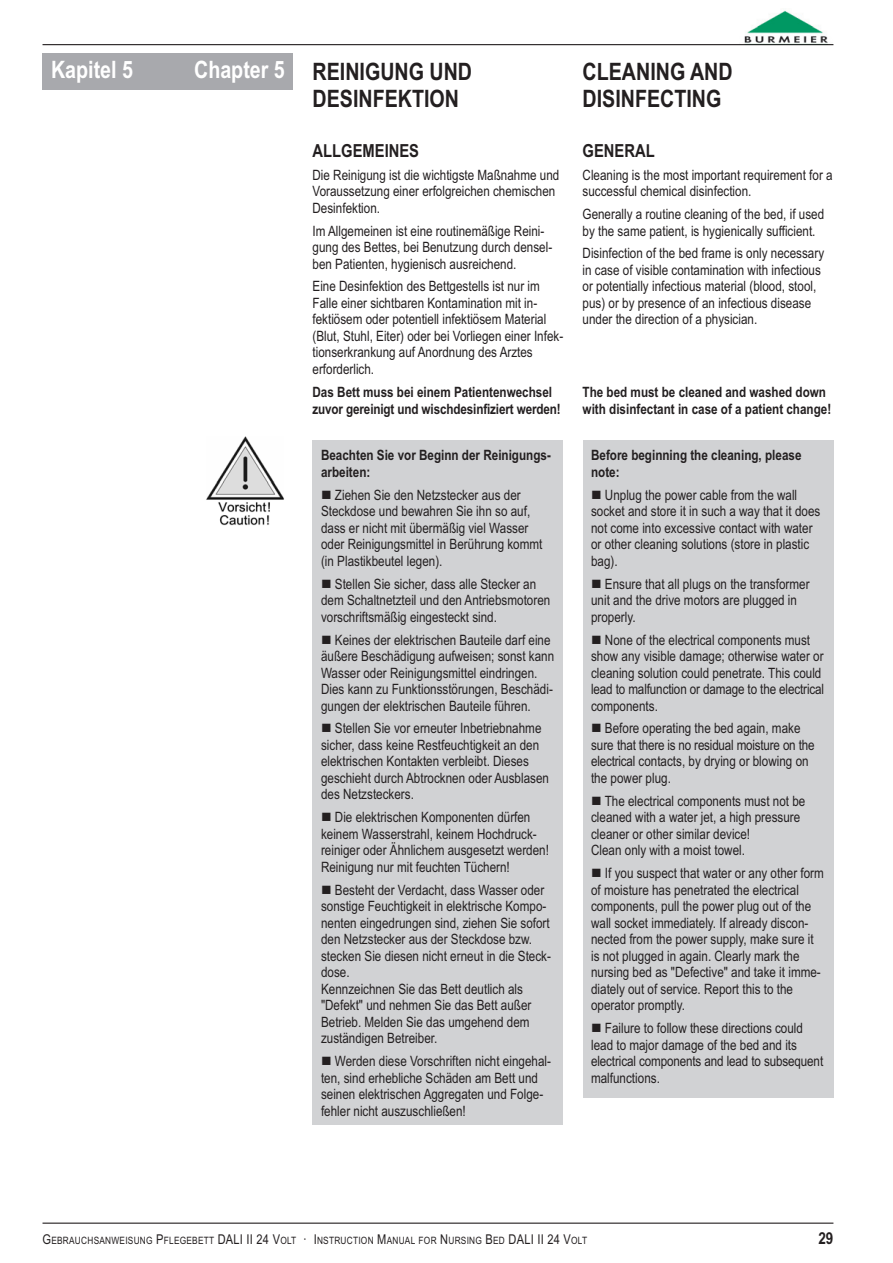
<style>
.page{position:relative;width:893px;height:1263px;background:#fff}
.page>*{position:absolute;margin:0;border:0;box-sizing:border-box;transform-origin:0 0}
.t1{font:700 24px/27px "Arial Narrow";color:#231f20}
.t2{font:700 24px "Arial Narrow";color:#fff}
.t3{font:700 18px "Arial Narrow";color:#231f20}
.t4{font:700 16.5px "Arial Narrow";color:#231f20}
.t5{font:14.25px/16.5px "Arial Narrow";color:#231f20}
.t6{font:700 14.25px/16.5px "Arial Narrow";color:#231f20}
.t7{font:10.2px "Arial Narrow";letter-spacing:.025em;color:#231f20}
.s1{color:#fff}
.s2{font-size:13.5px}
</style>
<div class="page">
<img style="left:744px;top:10px;width:84px;height:34px">
<hr style="left:43px;top:1222px;width:790px;height:2px;background:#231f20">
<hr style="left:43px;top:44px;width:790px;height:1px;background:#231f20">
<div style="left:43px;top:54px;width:250px;height:36px;background:#a8a9ad"></div>
<div style="left:313px;top:441px;width:250px;height:684px;background:#d1d2d4"></div>
<div style="left:583px;top:441px;width:250px;height:657px;background:#d1d2d4"></div>
<img style="left:206px;top:436px;width:78px;height:90px">
<h1 class="t2" style="left:51px;top:61px;width:84px">Kapitel 5</h1>
<h1 class="t1" style="left:313px;top:61px;width:161px;text-indent:-118px"><span class="s1">Chapter 5</span> REINIGUNG UND<br>DESINFEKTION</h1>
<p class="t3" style="left:313px;top:144px;width:108px">ALLGEMEINES</p>
<p class="t5" style="left:313px;top:168px;width:248px">Die Reinigung ist die wichtigste Maßnahme und<br>Voraussetzung einer erfolgreichen chemischen<br>Desinfektion.</p>
<p class="t5" style="left:313px;top:224px;width:241px">Im Allgemeinen ist eine routinemäßige Reini&shy;gung des Bettes, bei Benutzung durch densel&shy;ben Patienten, hygienisch ausreichend.</p>
<p class="t5" style="left:313px;top:280px;width:252px">Eine Desinfektion des Bettgestells ist nur im Falle einer sichtbaren Kontamination mit in&shy;fektiösem oder potentiell infektiösem Material (Blut, Stuhl, Eiter) oder bei Vorliegen einer Infek&shy;tionserkrankung auf Anordnung des Arztes erforderlich.</p>
<p class="t6" style="left:313px;top:385px;width:250px">Das Bett muss bei einem Patientenwechsel zuvor gereinigt und wischdesinfiziert werden!</p>
<p class="t6" style="left:321px;top:449px;width:231px">Beachten Sie vor Beginn der Reinigungs - arbeiten:</p>
<p class="t5" style="left:321px;top:488px;width:223px;text-indent:14px">Ziehen Sie den Netzstecker aus der Steckdose und bewahren Sie ihn so auf, dass er nicht mit übermäßig viel Wasser oder Reinigungsmittel in Berührung kommt (in Plastik beutel legen).</p>
<p class="t5" style="left:321px;top:577px;width:231px;text-indent:14px">Stellen Sie sicher, dass alle Stecker an dem Schaltnetzteil und den Antriebsmotoren vorschriftsmäßig eingesteckt sind.</p>
<p class="t5" style="left:321px;top:633px;width:235px;text-indent:14px">Keines der elektrischen Bauteile darf eine äußere Beschädigung aufweisen; sonst kann Wasser oder Reinigungsmittel eindringen.<br>Dies kann zu Funktionsstörungen, Beschädi&shy;gungen der elektrischen Bauteile führen.</p>
<p class="t5" style="left:321px;top:722px;width:230px;text-indent:14px">Stellen Sie vor erneuter Inbetriebnahme sicher, dass keine Restfeuchtigkeit an den elektrischen Kontakten verbleibt. Dieses geschieht durch Abtrocknen oder Ausblasen des Netzsteckers.</p>
<p class="t5" style="left:321px;top:810px;width:229px;text-indent:14px">Die elektrischen Komponenten dürfen keinem Wasserstrahl, keinem Hochdruck - reiniger oder Ähnlichem ausgesetzt werden!<br>Reinigung nur mit feuchten Tüchern!</p>
<p class="t5" style="left:321px;top:883px;width:231px;text-indent:14px">Besteht der Verdacht, dass Wasser oder sonstige Feuchtigkeit in elektrische Kompo&shy;nenten eingedrungen sind, ziehen Sie sofort den Netzstecker aus der Steckdose bzw. stecken Sie diesen nicht erneut in die Steck&shy;dose.<br>Kennzeichnen Sie das Bett deutlich als "Defekt" und nehmen Sie das Bett außer Betrieb. Melden Sie das umgehend dem zuständigen Betreiber.</p>
<p class="t5" style="left:321px;top:1054px;width:231px;text-indent:14px">Werden diese Vorschriften nicht eingehal&shy;ten, sind erhebliche Schäden am Bett und seinen elektrischen Aggregaten und Folge&shy;fehler nicht auszuschließen!</p>
<h1 class="t1" style="left:583px;top:61px;width:152px">CLEANING AND<br>DISINFECTING</h1>
<p class="t3" style="left:583px;top:144px;width:74px">GENERAL</p>
<p class="t5" style="left:583px;top:168px;width:252px">Cleaning is the most important requirement for a successful chemical disinfection.</p>
<p class="t5" style="left:583px;top:207px;width:243px">Generally a routine cleaning of the bed, if used by the same patient, is hygienically sufficient.</p>
<p class="t5" style="left:583px;top:247px;width:243px">Disinfection of the bed frame is only necessary in case of visible contamination with infectious or potentially infectious material (blood, stool, pus) or by presence of an infectious disease under the direction of a physician.</p>
<p class="t6" style="left:583px;top:385px;width:250px">The bed must be cleaned and washed down with disinfectant in case of a patient change!</p>
<p class="t6" style="left:591px;top:449px;width:212px">Before beginning the cleaning, please note:</p>
<p class="t5" style="left:591px;top:488px;width:231px;text-indent:14px">Unplug the power cable from the wall socket and store it in such a way that it does not come into excessive contact with water or other cleaning solutions (store in plastic bag).</p>
<p class="t5" style="left:591px;top:577px;width:220px;text-indent:14px">Ensure that all plugs on the transformer unit and the drive motors are plugged in properly.</p>
<p class="t5" style="left:591px;top:633px;width:235px;text-indent:14px">None of the electrical components must show any visible damage; otherwise water or cleaning solution could penetrate. This could lead to malfunction or damage to the electrical components.</p>
<p class="t5" style="left:591px;top:722px;width:225px;text-indent:14px">Before operating the bed again, make sure that there is no residual moisture on the electrical contacts, by drying or blowing on the power plug.</p>
<p class="t5" style="left:591px;top:794px;width:216px;text-indent:14px">The electrical components must not be cleaned with a water jet, a high pressure cleaner or other similar device!<br>Clean only with a moist towel.</p>
<p class="t5" style="left:591px;top:866px;width:234px;text-indent:14px">If you suspect that water or any other form of moisture has penetrated the electrical components, pull the power plug out of the wall socket immediately. If already discon&shy;nected from the power supply, make sure it is not plugged in again. Clearly mark the nursing bed as "Defective" and take it imme&shy;diately out of service. Report this to the operator promptly.</p>
<p class="t5" style="left:591px;top:1021px;width:234px;text-indent:14px">Failure to follow these directions could lead to major damage of the bed and its electrical components and lead to subsequent malfunctions.</p>
<p class="t7" style="left:43px;top:1237px;width:546px"><span class="s2">G</span>EBRAUCHSANWEISUNG <span class="s2">P</span>FLEGEBETT <span class="s2">DALI II 24 V</span>OLT <span class="s2">· I</span>NSTRUCTION <span class="s2">M</span>ANUAL FOR <span class="s2">N</span>URSING <span class="s2">B</span>ED <span class="s2">DALI II 24 V</span>OLT</p>
<p class="t4" style="left:818px;top:1232px;width:17px">29</p>
</div>
